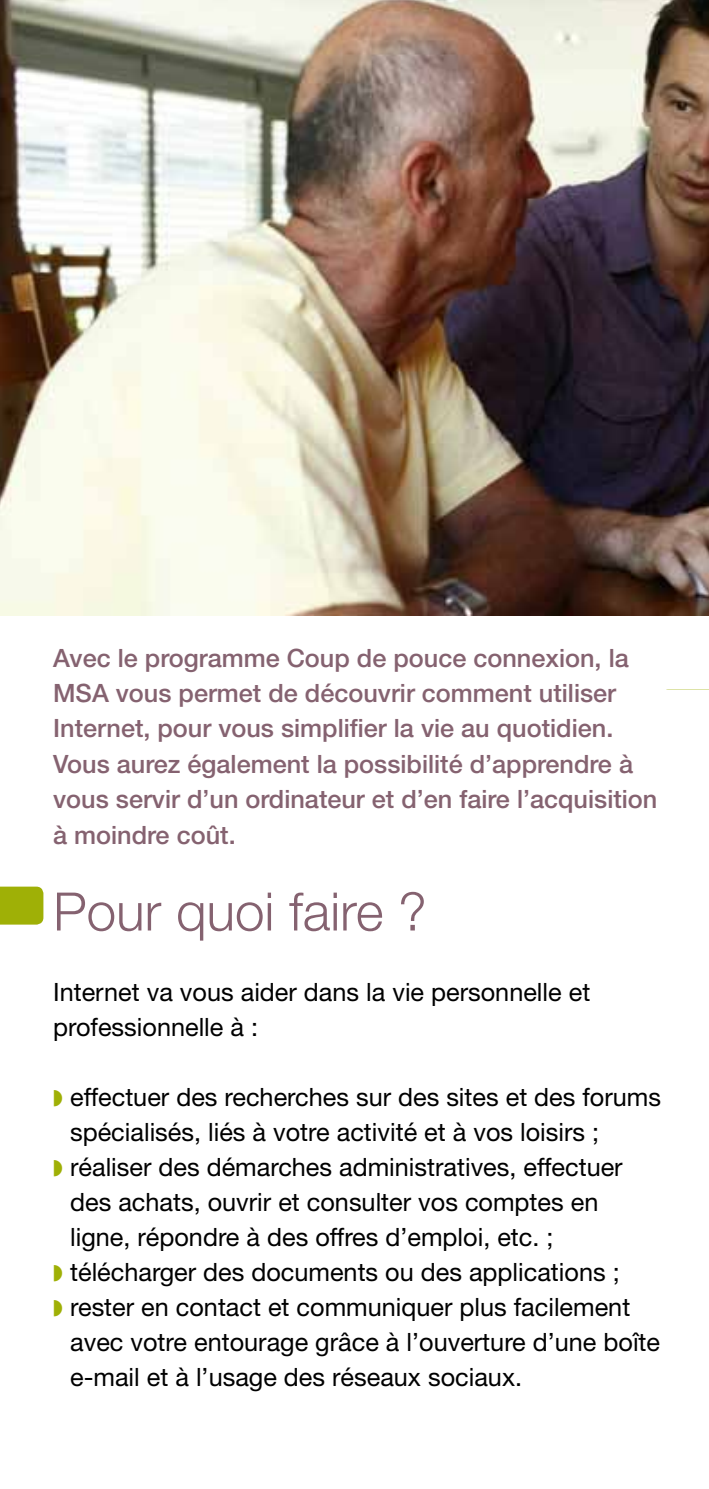
<style>
.page{position:relative;width:709px;height:1489px;background:#fff}
.page>*{position:absolute;margin:0;border:0;box-sizing:border-box;transform-origin:0 0}
.t1{font:300 53px "Helvetica Neue";color:#856270}
.t2{font:25.25px/35px "Helvetica Neue";color:#000}
.t3{font:500 25.25px/35.2px "Helvetica Neue";color:#856270}
.s1{color:#9fb006}
</style>
<div class="page">
<img style="left:0;top:0;width:709px;height:615px">
<div style="left:0;top:886px;width:43px;height:38px;background:#9fb006"></div>
<p class="t3" style="left:53px;top:639px;width:605px">Avec le programme Coup de pouce connexion, la MSA vous permet de découvrir comment utiliser Internet, pour vous simplifier la vie au quotidien.<br>Vous aurez également la possibilité d’apprendre à vous servir d’un ordinateur et d’en faire l’acquisition à moindre coût.</p>
<h1 class="t1" style="left:53px;top:879px;width:375px">Pour quoi faire ?</h1>
<p class="t2" style="left:53px;top:973px;width:538px">Internet va vous aider dans la vie personnelle et professionnelle à :</p>
<p class="t2" style="left:53px;top:1078px;width:609px"><span class="s1">◗</span> effectuer des recherches sur des sites et des forums</p>
<p class="t2" style="left:70px;top:1113px;width:530px">spécialisés, liés à votre activité et à vos loisirs ;</p>
<p class="t2" style="left:53px;top:1148px;width:571px"><span class="s1">◗</span> réaliser des démarches administratives, effectuer</p>
<p class="t2" style="left:70px;top:1183px;width:530px">des achats, ouvrir et consulter vos comptes en</p>
<p class="t2" style="left:70px;top:1218px;width:485px">ligne, répondre à des offres d’emploi, etc. ;</p>
<p class="t2" style="left:53px;top:1253px;width:568px"><span class="s1">◗</span> télécharger des documents ou des applications ;</p>
<p class="t2" style="left:53px;top:1288px;width:578px"><span class="s1">◗</span> rester en contact et communiquer plus facilement</p>
<p class="t2" style="left:70px;top:1323px;width:591px">avec votre entourage grâce à l’ouverture d’une boîte</p>
<p class="t2" style="left:70px;top:1358px;width:453px">e-mail et à l’usage des réseaux sociaux.</p>
</div>
